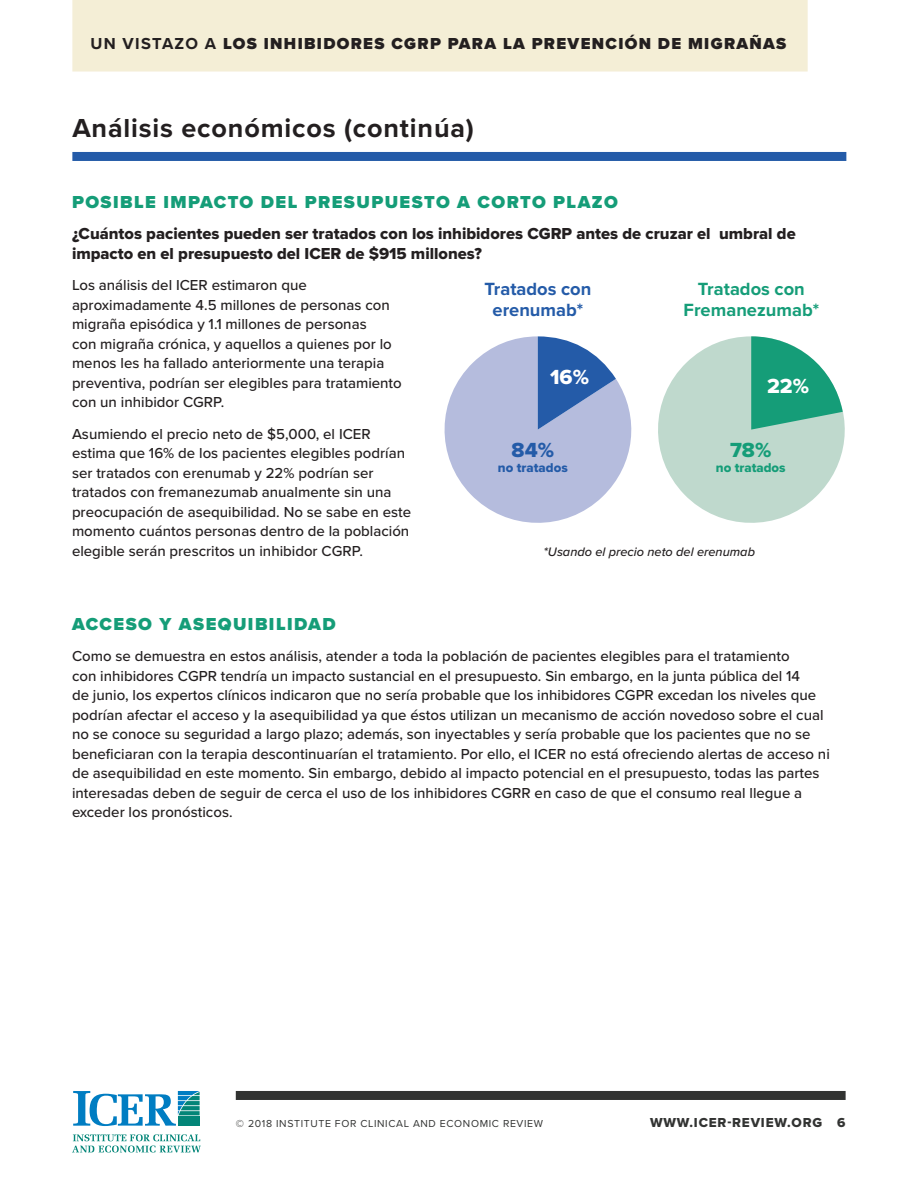
<style>
.page{position:relative;width:918px;height:1188px;background:#fff}
.page>*{position:absolute;margin:0;border:0;box-sizing:border-box;transform-origin:0 0}
.Header1{font:700 27px "Proxima Nova";letter-spacing:.03em;color:#231f20}
.Body{font:21.15px "Proxima Nova Extrabld";color:#fff}
.Body-2{font:21.15px "Proxima Nova Extrabld";color:#245ba8}
.Body-3{font:21.15px "Proxima Nova Extrabld";color:#159d78}
.Body-4{font:700 18.3px/21.3px "Proxima Nova";color:#159d78;text-align:center}
.Body-5{font:700 18.3px/21.3px "Proxima Nova";color:#245ba8;text-align:center}
.header_2b{font:900 18px "Proxima Nova";letter-spacing:.08em;color:#159d78}
.Body-6{font:16.5px/19.5px "Proxima Nova Extrabld";color:#231f20}
.t1{font:900 16.5px "Proxima Nova";letter-spacing:.08em;color:#231f20}
.Body-7{font:500 15px/19.5px "Proxima Nova";color:#231f20}
.t2{font:13.5px "Proxima Nova Extrabld";letter-spacing:.06em;color:#323332}
.Body-8{font:13.2px "Proxima Nova Extrabld";color:#245ba8}
.Body-9{font:13.2px "Proxima Nova Extrabld";color:#159d78}
.Body-10{font:italic 500 12.75px "Proxima Nova";color:#231f20}
.t3{font:10.5px "Proxima Nova";letter-spacing:.06em;color:#323332}
.s1{font-weight:700}
</style>
<div class="page">
<div style="left:236px;top:1091px;width:610px;height:9px;background:#323332"></div>
<div style="left:72px;top:0;width:736px;height:72px;background:#f4eed6"></div>
<svg style="left:72px;top:1134px;width:129px;height:18px"></svg>
<svg style="left:73px;top:1091px;width:127px;height:35px"></svg>
<div style="left:72px;top:152px;width:774px;height:9px;background:#245ba8"></div>
<svg style="left:444px;top:336px;width:188px;height:187px"></svg>
<svg style="left:658px;top:336px;width:187px;height:187px"></svg>
<p class="t1" style="left:90px;top:34px;width:698px"><span class="s1">UN VISTAZO A</span> LOS INHIBIDORES CGRP PARA LA PREVENCIÓN DE MIGRAÑAS</p>
<p class="Header1" style="left:72px;top:112px;width:403px">Análisis económicos (continúa)</p>
<p class="header_2b" style="left:72px;top:191px;width:547px">POSIBLE IMPACTO DEL PRESUPUESTO A CORTO PLAZO</p>
<p class="Body-6" style="left:72px;top:225px;width:725px">¿Cuántos pacientes pueden ser tratados con los inhibidores CGRP antes de cruzar el umbral de impacto en el presupuesto del ICER de $915 millones?</p>
<p class="Body-7" style="left:72px;top:276px;width:331px">Los análisis del ICER estimaron que aproximadamente 4.5 millones de personas con migraña episódica y 1.1 millones de personas<br>con migraña crónica, y aquellos a quienes por lo menos les ha fallado anteriormente una terapia preventiva, podrían ser elegibles para tratamiento con un inhibidor CGRP.</p>
<p class="Body-7" style="left:72px;top:424px;width:341px">Asumiendo el precio neto de $5,000, el ICER estima que 16% de los pacientes elegibles podrían ser tratados con erenumab y 22% podrían ser tratados con fremanezumab anualmente sin una preocupación de asequibilidad. No se sabe en este momento cuántos personas dentro de la población elegible serán prescritos un inhibidor CGRP.</p>
<p class="Body-5" style="left:484px;top:279px;width:109px">Tratados con erenumab*</p>
<p class="Body-4" style="left:684px;top:279px;width:137px">Tratados con<br>Fremanezumab*</p>
<p class="Body" style="left:550px;top:365px;width:40px">16%</p>
<p class="Body" style="left:767px;top:373px;width:44px">22%</p>
<p class="Body-2" style="left:512px;top:437px;width:44px">84%</p>
<p class="Body-8" style="left:498px;top:460px;width:71px">no tratados</p>
<p class="Body-3" style="left:730px;top:437px;width:43px">78%</p>
<p class="Body-9" style="left:716px;top:460px;width:71px">no tratados</p>
<p class="Body-10" style="left:544px;top:544px;width:213px">*Usando el precio neto del erenumab</p>
<p class="header_2b" style="left:72px;top:613px;width:265px">ACCESO Y ASEQUIBILIDAD</p>
<p class="Body-7" style="left:72px;top:647px;width:759px">Como se demuestra en estos análisis, atender a toda la población de pacientes elegibles para el tratamiento<br>con inhibidores CGPR tendría un impacto sustancial en el presupuesto. Sin embargo, en la junta pública del 14<br>de junio, los expertos clínicos indicaron que no sería probable que los inhibidores CGPR excedan los niveles que podrían afectar el acceso y la asequibilidad ya que éstos utilizan un mecanismo de acción novedoso sobre el cual no se conoce su seguridad a largo plazo; además, son inyectables y sería probable que los pacientes que no se beneficiaran con la terapia descontinuarían el tratamiento. Por ello, el ICER no está ofreciendo alertas de acceso ni de asequibilidad en este momento. Sin embargo, debido al impacto potencial en el presupuesto, todas las partes interesadas deben de seguir de cerca el uso de los inhibidores CGRR en caso de que el consumo real llegue a exceder los pronósticos.</p>
<p class="t3" style="left:236px;top:1117px;width:309px">© 2018 INSTITUTE FOR CLINICAL AND ECONOMIC REVIEW</p>
<p class="t2" style="left:650px;top:1114px;width:197px">WWW.ICER-REVIEW.ORG 6</p>
</div>
